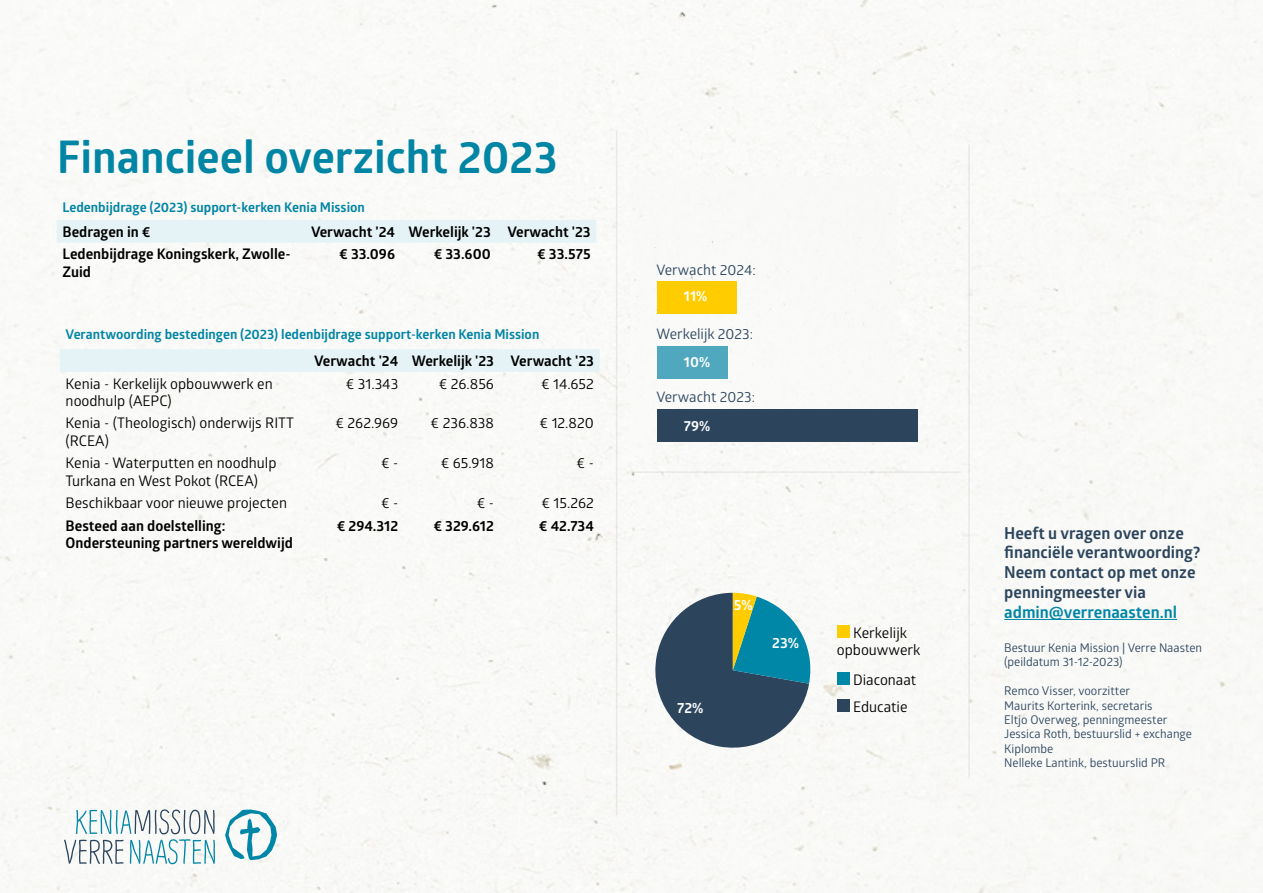
<style>
.page{position:relative;width:1263px;height:893px;background:#fff}
.page>*{position:absolute;margin:0;border:0;box-sizing:border-box;transform-origin:0 0}
.t1{font:700 45px "Glober";color:#0085a4}
.t2{font:700 16.5px/19.8px "Glober";color:#2c455d}
.t3{font:700 16.5px "Glober";color:#0086a7}
.t4{font:14.55px/17.5px "Glober";color:#000}
.t5{font:700 14.55px/17.5px "Glober";color:#000}
.t6{font:700 14.55px "Glober";color:#fff}
.t7{font:14.4px "Glober";color:#2c455d}
.t8{font:700 14.4px "Glober";color:#fff}
.t9{font:700 13.5px "Glober";color:#0085a4}
.t10{font:12px/14.4px "Glober";color:#2c455d}
</style>
<div class="page">
<img style="left:0;top:0;width:1263px;height:893px">
<hr style="left:1004px;top:619px;width:173px;height:1px;background:#0086a7">
<img style="left:630px;top:176px;width:266px;height:266px">
<hr style="left:968px;top:145px;width:2px;height:632px;background:#2c455d">
<hr style="left:631px;top:471px;width:330px;height:2px;background:#2c455d">
<div style="left:657px;top:409px;width:260px;height:33px;background:#2c455d"></div>
<div style="left:657px;top:346px;width:71px;height:33px;background:#4fa8bd"></div>
<div style="left:657px;top:281px;width:79px;height:33px;background:#fc0"></div>
<svg style="left:225px;top:809px;width:52px;height:51px"></svg>
<svg style="left:64px;top:809px;width:151px;height:55px"></svg>
<div style="left:57px;top:220px;width:539px;height:23px;background:#e6f3f6"></div>
<div style="left:60px;top:349px;width:540px;height:23px;background:#e6f3f6"></div>
<svg style="left:649px;top:593px;width:167px;height:161px"></svg>
<div style="left:837px;top:625px;width:13px;height:13px;background:#fc0"></div>
<div style="left:837px;top:672px;width:13px;height:13px;background:#0086a7"></div>
<div style="left:837px;top:699px;width:13px;height:13px;background:#2c455d"></div>
<hr style="left:616px;top:130px;width:1px;height:685px;background:#2c455d">
<h1 class="t1" style="left:57px;top:126px;width:502px">Financieel overzicht 2023</h1>
<p class="t9" style="left:62px;top:198px;width:304px">Ledenbijdrage (2023) support-kerken Kenia Mission</p>
<p class="t5" style="left:62px;top:222px;width:90px">Bedragen in €</p>
<p class="t5" style="left:311px;top:222px;width:281px">Verwacht '24 Werkelijk '23 Verwacht '23</p>
<p class="t5" style="left:62px;top:245px;width:230px">Ledenbijdrage Koningskerk, Zwolle-<br>Zuid</p>
<p class="t5" style="left:339px;top:245px;width:57px">€ 33.096</p>
<p class="t5" style="left:434px;top:245px;width:59px">€ 33.600</p>
<p class="t5" style="left:537px;top:245px;width:55px">€ 33.575</p>
<p class="t9" style="left:66px;top:325px;width:475px">Verantwoording bestedingen (2023) ledenbijdrage support-kerken Kenia Mission</p>
<p class="t5" style="left:314px;top:352px;width:281px">Verwacht '24 Werkelijk '23 Verwacht '23</p>
<p class="t4" style="left:66px;top:374px;width:209px">Kenia - Kerkelijk opbouwwerk en noodhulp (AEPC)</p>
<p class="t4" style="left:346px;top:374px;width:54px">€ 31.343</p>
<p class="t4" style="left:439px;top:374px;width:57px">€ 26.856</p>
<p class="t4" style="left:541px;top:374px;width:54px">€ 14.652</p>
<p class="t4" style="left:66px;top:414px;width:230px">Kenia - (Theologisch) onderwijs RITT (RCEA)</p>
<p class="t4" style="left:335px;top:414px;width:64px">€ 262.969</p>
<p class="t4" style="left:431px;top:414px;width:65px">€ 236.838</p>
<p class="t4" style="left:540px;top:414px;width:56px">€ 12.820</p>
<p class="t4" style="left:66px;top:454px;width:212px">Kenia - Waterputten en noodhulp<br>Turkana en West Pokot (RCEA)</p>
<p class="t4" style="left:381px;top:454px;width:19px">€ -</p>
<p class="t4" style="left:441px;top:454px;width:55px">€ 65.918</p>
<p class="t4" style="left:577px;top:454px;width:19px">€ -</p>
<p class="t4" style="left:66px;top:494px;width:223px">Beschikbaar voor nieuwe projecten</p>
<p class="t4" style="left:381px;top:494px;width:19px">€ -</p>
<p class="t4" style="left:477px;top:494px;width:19px">€ -</p>
<p class="t4" style="left:541px;top:494px;width:54px">€ 15.262</p>
<p class="t5" style="left:66px;top:517px;width:229px">Besteed aan doelstelling:<br>Ondersteuning partners wereldwijd</p>
<p class="t5" style="left:337px;top:517px;width:63px">€ 294.312</p>
<p class="t5" style="left:433px;top:517px;width:62px">€ 329.612</p>
<p class="t5" style="left:539px;top:517px;width:57px">€ 42.734</p>
<p class="t7" style="left:657px;top:259px;width:101px">Verwacht 2024:</p>
<p class="t8" style="left:684px;top:286px;width:25px">11%</p>
<p class="t7" style="left:656px;top:324px;width:98px">Werkelijk 2023:</p>
<p class="t8" style="left:684px;top:352px;width:28px">10%</p>
<p class="t7" style="left:657px;top:387px;width:100px">Verwacht 2023:</p>
<p class="t8" style="left:684px;top:416px;width:28px">79%</p>
<p class="t6" style="left:677px;top:697px;width:28px">72%</p>
<p class="t6" style="left:734px;top:594px;width:20px">5%</p>
<p class="t6" style="left:772px;top:633px;width:28px">23%</p>
<p class="t4" style="left:837px;top:623px;width:85px;text-align:center">Kerkelijk opbouwwerk</p>
<p class="t4" style="left:853px;top:666px;width:65px;line-height:27.2px">Diaconaat<br>Educatie</p>
<p class="t2" style="left:1004px;top:522px;width:197px">Heeft u vragen over onze financiële verantwoording?<br>Neem contact op met onze penningmeester via</p>
<p class="t3" style="left:1004px;top:600px;width:174px">admin@verrenaasten.nl</p>
<p class="t10" style="left:1004px;top:640px;width:199px">Bestuur Kenia Mission | Verre Naasten (peildatum 31-12-2023)</p>
<p class="t10" style="left:1004px;top:683px;width:189px">Remco Visser, voorzitter<br>Maurits Korterink, secretaris<br>Eltjo Overweg, penningmeester<br>Jessica Roth, bestuurslid + exchange<br>Kiplombe<br>Nelleke Lantink, bestuurslid PR</p>
</div>
